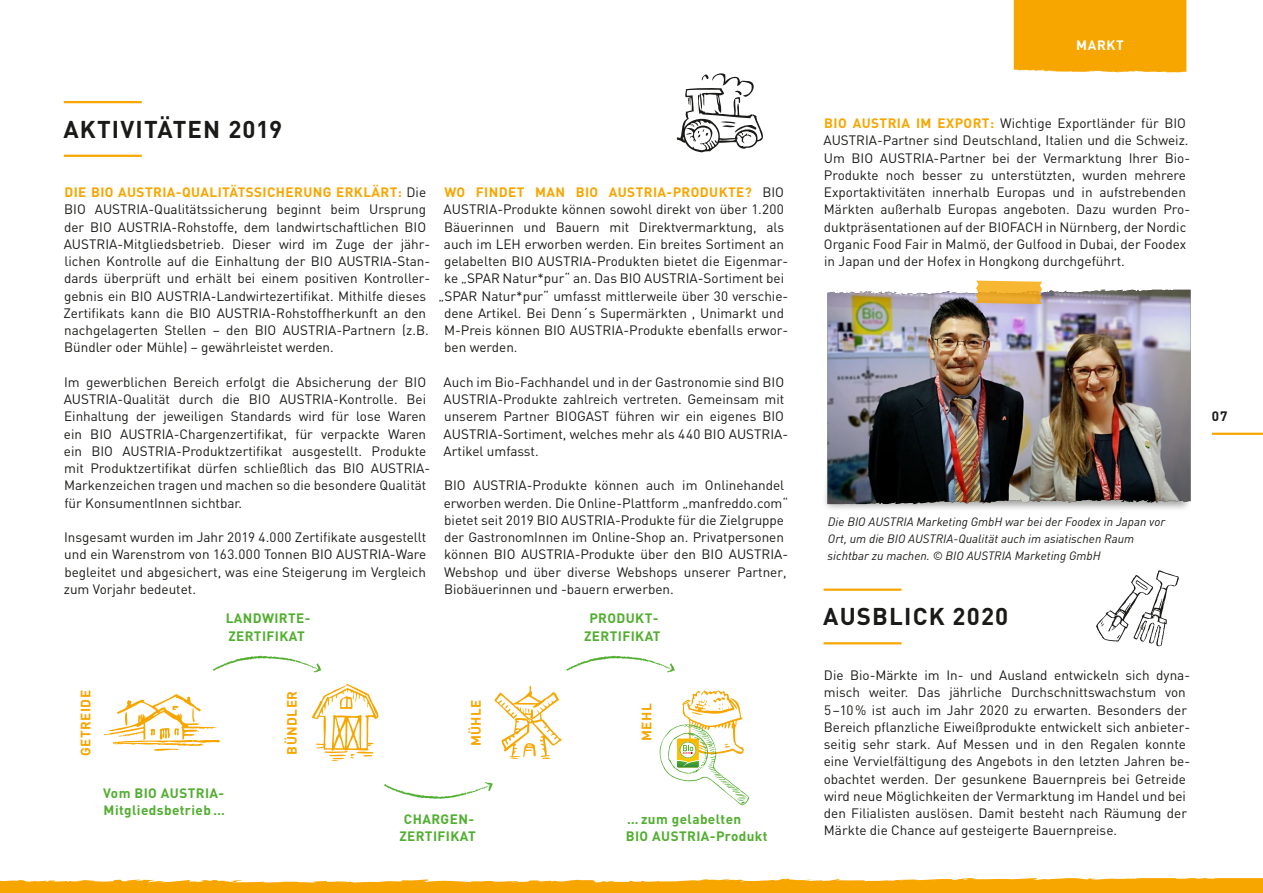
<style>
.page{position:relative;width:1263px;height:893px;background:#fff}
.page>*{position:absolute;margin:0;border:0;box-sizing:border-box;transform-origin:0 0}
.t1{font:700 24px "DIN";letter-spacing:.05em;color:#1a1a18}
.t2{font:13.5px/17.2px "DIN";color:#1a1a18}
.t3{font:700 13.5px/17.2px "DIN";letter-spacing:.03em;color:#51ae30}
.t4{font:700 13.5px "DIN";letter-spacing:.03em;color:#f7a600}
.t5{font:700 13.5px "DIN";letter-spacing:.05em;color:#fff}
.t6{font:700 13.5px "DIN";color:#1a1a18}
.t7{font:italic 12px/17.2px "DIN";color:#1a1a18}
.s1{font-weight:700;color:#f7a600}
.s2{font-weight:400;color:#1a1a18}
</style>
<div class="page">
<div style="left:821px;top:319px;width:371px;height:193px;background:#1a1a18;opacity:.4"></div>
<svg style="left:0;top:878px;width:1263px;height:15px;background:#f8b428"></svg>
<hr style="left:64px;top:101px;width:78px;height:2px;background:#f7a600">
<hr style="left:64px;top:155px;width:78px;height:2px;background:#f7a600">
<div style="left:1014px;top:0;width:172px;height:72px;background:#f7a600"></div>
<hr style="left:1212px;top:433px;width:51px;height:2px;background:#f7a600">
<hr style="left:823px;top:588px;width:78px;height:3px;background:#f7a600">
<hr style="left:823px;top:642px;width:78px;height:2px;background:#f7a600">
<img style="left:827px;top:289px;width:363px;height:215px">
<img style="left:973px;top:290px;width:210px;height:4px">
<svg style="left:976px;top:281px;width:66px;height:23px;background:#eeb139"></svg>
<svg style="left:104px;top:694px;width:116px;height:57px"></svg>
<svg style="left:312px;top:684px;width:67px;height:77px"></svg>
<svg style="left:494px;top:686px;width:68px;height:73px"></svg>
<svg style="left:213px;top:656px;width:109px;height:17px"></svg>
<svg style="left:566px;top:656px;width:109px;height:17px"></svg>
<svg style="left:384px;top:782px;width:109px;height:17px"></svg>
<svg style="left:659px;top:690px;width:90px;height:115px"></svg>
<svg style="left:1096px;top:570px;width:83px;height:77px"></svg>
<svg style="left:676px;top:73px;width:87px;height:79px"></svg>
<h1 class="t1" style="left:63px;top:114px;width:220px">AKTIVITÄTEN 2019</h1>
<p class="t2" style="left:63px;top:183px;width:368px"><span class="s1">DIE BIO AUSTRIA-QUALITÄTSSICHERUNG ERKLÄRT:</span> Die BIO AUSTRIA-Qualitätssicherung beginnt beim Ursprung der BIO AUSTRIA-Rohstoffe, dem landwirtschaftlichen BIO AUSTRIA-Mitgliedsbetrieb. Dieser wird im Zuge der jähr&shy;lichen Kontrolle auf die Einhaltung der BIO AUSTRIA-Stan&shy;dards überprüft und erhält bei einem positiven Kontroller&shy;gebnis ein BIO AUSTRIA-Landwirtezertifikat. Mithilfe dieses Zertifikats kann die BIO AUSTRIA-Rohstoffherkunft an den nachgelagerten Stellen – den BIO AUSTRIA-Partnern (z.B.<br>Bündler oder Mühle) – gewährleistet werden.</p>
<p class="t2" style="left:64px;top:373px;width:368px">Im gewerblichen Bereich erfolgt die Absicherung der BIO AUSTRIA-Qualität durch die BIO AUSTRIA-Kontrolle. Bei Einhaltung der jeweiligen Standards wird für lose Waren ein BIO AUSTRIA-Chargenzertifikat, für verpackte Waren ein BIO AUSTRIA-Produktzertifikat ausgestellt. Produkte mit Produktzertifikat dürfen schließlich das BIO AUSTRIA-Markenzeichen tragen und machen so die besondere Qualität für KonsumentInnen sichtbar.</p>
<p class="t2" style="left:64px;top:528px;width:364px;text-align:justify">Insgesamt wurden im Jahr 2019 4.000 Zertifikate ausgestellt und ein Warenstrom von 163.000 Tonnen BIO AUSTRIA-Ware begleitet und abgesichert, was eine Steigerung im Vergleich zum Vorjahr bedeutet.</p>
<p class="t3" style="left:226px;top:609px;width:86px">LANDWIRTE-<br>ZERTIFIKAT</p>
<p class="t4" style="left:444px;top:183px;width:341px">WO FINDET MAN BIO AUSTRIA-PRODUKTE? <span class="s2">BIO</span></p>
<p class="t2" style="left:444px;top:201px;width:342px">AUSTRIA-Produkte können sowohl direkt von über 1.200</p>
<p class="t2" style="left:444px;top:218px;width:342px">Bäuerinnen und Bauern mit Direktvermarktung, als</p>
<p class="t2" style="left:444px;top:235px;width:342px">auch im LEH erworben werden. Ein breites Sortiment an</p>
<p class="t2" style="left:444px;top:252px;width:346px">gelabelten BIO AUSTRIA-Produkten bietet die Eigenmar-</p>
<p class="t2" style="left:444px;top:270px;width:341px">ke „SPAR Natur*pur“ an. Das BIO AUSTRIA-Sortiment bei</p>
<p class="t2" style="left:439px;top:287px;width:351px">„SPAR Natur*pur“ umfasst mittlerweile über 30 verschie-</p>
<p class="t2" style="left:444px;top:304px;width:342px">dene Artikel. Bei Denn´s Supermärkten , Unimarkt und</p>
<p class="t2" style="left:444px;top:321px;width:346px">M-Preis können BIO AUSTRIA-Produkte ebenfalls erwor-</p>
<p class="t2" style="left:444px;top:339px;width:75px">ben werden.</p>
<p class="t2" style="left:444px;top:373px;width:346px">Auch im Bio-Fachhandel und in der Gastronomie sind BIO AUSTRIA-Produkte zahlreich vertreten. Gemeinsam mit unserem Partner BIOGAST führen wir ein eigenes BIO AUSTRIA-Sortiment, welches mehr als 440 BIO AUSTRIA-Artikel umfasst.</p>
<p class="t2" style="left:444px;top:477px;width:346px">BIO AUSTRIA-Produkte können auch im Onlinehandel erworben werden. Die Online-Plattform „manfreddo.com“ bietet seit 2019 BIO AUSTRIA-Produkte für die Zielgruppe der GastronomInnen im Online-Shop an. Privatpersonen können BIO AUSTRIA-Produkte über den BIO AUSTRIA-Webshop und über diverse Webshops unserer Partner, Biobäuerinnen und -bauern erwerben.</p>
<p class="t3" style="left:584px;top:609px;width:78px;text-align:center">PRODUKT-<br>ZERTIFIKAT</p>
<p class="t4" style="left:77px;top:756px;width:67px;rotate:-90deg">GETREIDE</p>
<p class="t3" style="left:103px;top:784px;width:123px">Vom BIO AUSTRIA-<br>Mitgliedsbetrieb …</p>
<p class="t4" style="left:283px;top:755px;width:65px;rotate:-90deg">BÜNDLER</p>
<p class="t4" style="left:467px;top:746px;width:48px;rotate:-90deg">MÜHLE</p>
<p class="t4" style="left:638px;top:741px;width:39px;rotate:-90deg">MEHL</p>
<p class="t3" style="left:399px;top:810px;width:78px;text-align:center">CHARGEN-<br>ZERTIFIKAT</p>
<p class="t3" style="left:626px;top:809px;width:143px">… zum gelabelten<br>BIO AUSTRIA-Produkt</p>
<p class="t5" style="left:1076px;top:37px;width:49px">MARKT</p>
<p class="t2" style="left:823px;top:114px;width:368px"><span class="s1">BIO AUSTRIA IM EXPORT:</span> Wichtige Exportländer für BIO AUSTRIA-Partner sind Deutschland, Italien und die Schweiz.<br>Um BIO AUSTRIA-Partner bei der Vermarktung Ihrer Bio-Produkte noch besser zu unterstützten, wurden mehrere Exportaktivitäten innerhalb Europas und in aufstrebenden Märkten außerhalb Europas angeboten. Dazu wurden Pro&shy;duktpräsentationen auf der BIOFACH in Nürnberg, der Nordic Organic Food Fair in Malmö, der Gulfood in Dubai, der Foodex in Japan und der Hofex in Hongkong durchgeführt.</p>
<p class="t6" style="left:1212px;top:408px;width:17px">07</p>
<p class="t7" style="left:827px;top:513px;width:339px">Die BIO AUSTRIA Marketing GmbH war bei der Foodex in Japan vor<br>Ort, um die BIO AUSTRIA-Qualität auch im asiatischen Raum sichtbar zu machen. © BIO AUSTRIA Marketing GmbH</p>
<h1 class="t1" style="left:823px;top:601px;width:187px">AUSBLICK 2020</h1>
<p class="t2" style="left:824px;top:666px;width:368px">Die Bio-Märkte im In- und Ausland entwickeln sich dyna&shy;misch weiter. Das jährliche Durchschnittswachstum von 5–10% ist auch im Jahr 2020 zu erwarten. Besonders der Bereich pflanzliche Eiweißprodukte entwickelt sich anbieter&shy;seitig sehr stark. Auf Messen und in den Regalen konnte eine Vervielfältigung des Angebots in den letzten Jahren be&shy;obachtet werden. Der gesunkene Bauernpreis bei Getreide wird neue Möglichkeiten der Vermarktung im Handel und bei den Filialisten auslösen. Damit besteht nach Räumung der Märkte die Chance auf gesteigerte Bauernpreise.</p>
</div>
